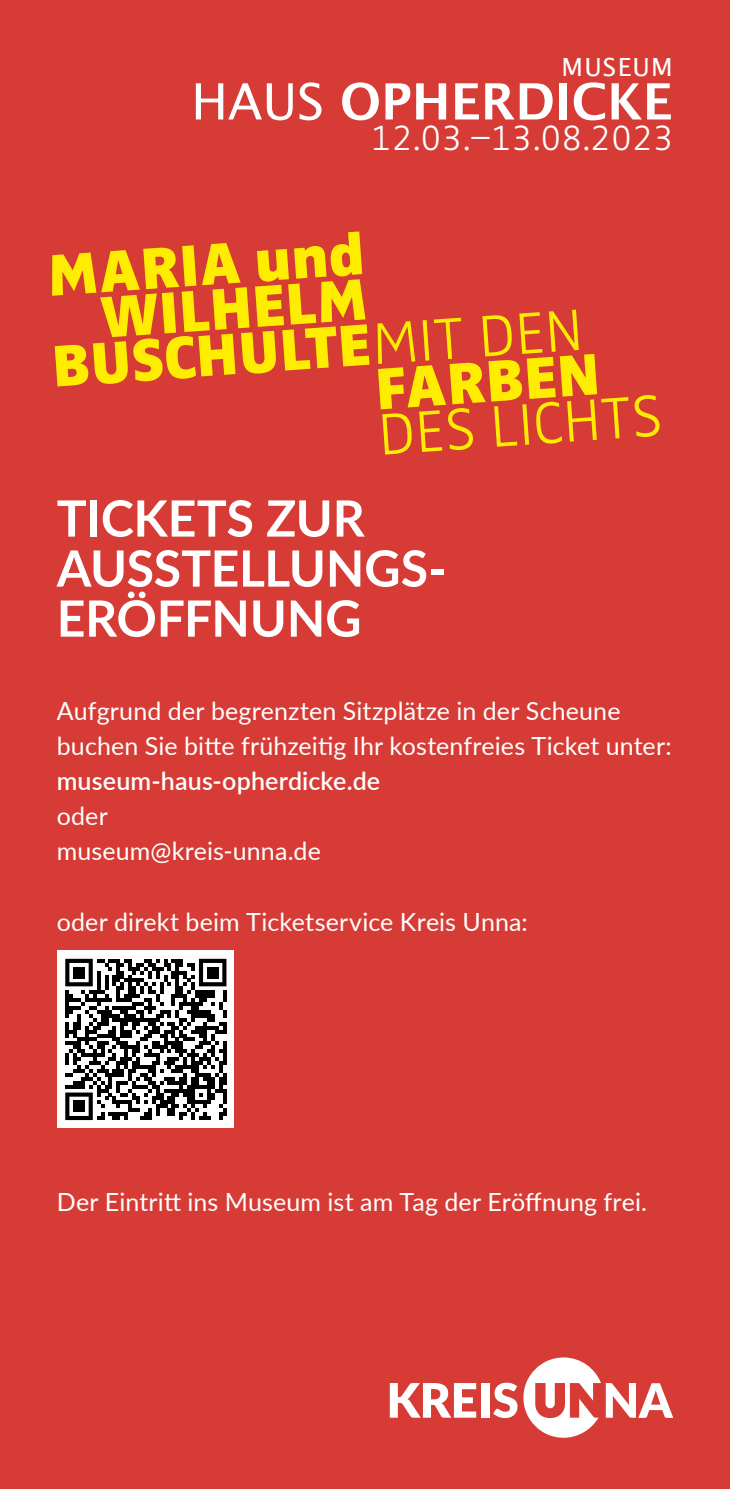
<style>
.page{position:relative;width:730px;height:1489px;background:#fff}
.page>*{position:absolute;margin:0;border:0;box-sizing:border-box;transform-origin:0 0}
.t1{font:900 60.5px "Zwo Pro";color:#ffed00}
.t2{font:300 60.5px "Zwo Pro";color:#ffed00}
.t3{font:700 50px/50px "Lato";letter-spacing:-.005em;color:#fff}
.t4{font:600 50px "Lucida Sans";color:#fff}
.t5{font:300 36.25px "Zwo Pro";color:#fff}
.t6{font:25px/35px "Lato";letter-spacing:.005em;color:#fff}
.t7{font:600 25px "Lato";letter-spacing:.01em;color:#fff}
.t8{font:25px "Lucida Sans";letter-spacing:.05em;color:#fff}
.s1{font-weight:400}
.s2{font-weight:300}
</style>
<div class="page">
<div style="left:0;top:0;width:730px;height:1488px;background:#d63c35"></div>
<svg style="left:523px;top:1357px;width:150px;height:80px"></svg>
<svg style="left:390px;top:1383px;width:86px;height:34px"></svg>
<div style="left:481px;top:1382px;width:9px;height:35px;background:#fff"></div>
<svg style="left:493px;top:1382px;width:24px;height:35px"></svg>
<div style="left:57px;top:950px;width:177px;height:177px;background:#fff"></div>
<svg style="left:65px;top:958px;width:161px;height:161px"></svg>
<div style="left:73px;top:966px;width:12px;height:12px;background:#000"></div>
<div style="left:207px;top:966px;width:12px;height:12px;background:#000"></div>
<div style="left:73px;top:1100px;width:12px;height:12px;background:#000"></div>
<p class="t8" style="left:562px;top:53px;width:112px">MUSEUM</p>
<h2 class="t4" style="left:191px;top:73px;width:483px"><span class="s1">HAUS</span> OPHERDICKE</h2>
<h3 class="t5" style="left:371px;top:111px;width:304px">12.03.–13.08.2023</h3>
<h1 class="t1" style="left:44px;top:229px;width:319px;rotate:-4deg">MARIA und</h1>
<h1 class="t1" style="left:98px;top:270px;width:268px;rotate:-4deg">WILHELM</h1>
<h1 class="t1" style="left:49px;top:319px;width:533px;rotate:-4deg">BUSCHULTE <span class="s2">MIT DEN</span></h1>
<h1 class="t1" style="left:372px;top:342px;width:226px;rotate:-4deg">FARBEN</h1>
<h1 class="t2" style="left:375px;top:389px;width:285px;rotate:-4deg">DES LICHTS</h1>
<h2 class="t3" style="left:57px;top:491px;width:392px">TICKETS ZUR<br>AUSSTELLUNGS-<br>ERÖFFNUNG</h2>
<p class="t6" style="left:57px;top:692px;width:617px">Aufgrund der begrenzten Sitzplätze in der Scheune buchen Sie bitte frühzeitig Ihr kostenfreies Ticket unter:</p>
<p class="t7" style="left:57px;top:763px;width:325px">museum-haus-opherdicke.de</p>
<p class="t6" style="left:57px;top:797px;width:266px">oder museum@kreis-unna.de</p>
<p class="t6" style="left:57px;top:902px;width:472px">oder direkt beim Ticketservice Kreis Unna:</p>
<p class="t6" style="left:57px;top:1182px;width:592px">Der Eintritt ins Museum ist am Tag der Eröffnung frei.</p>
</div>
